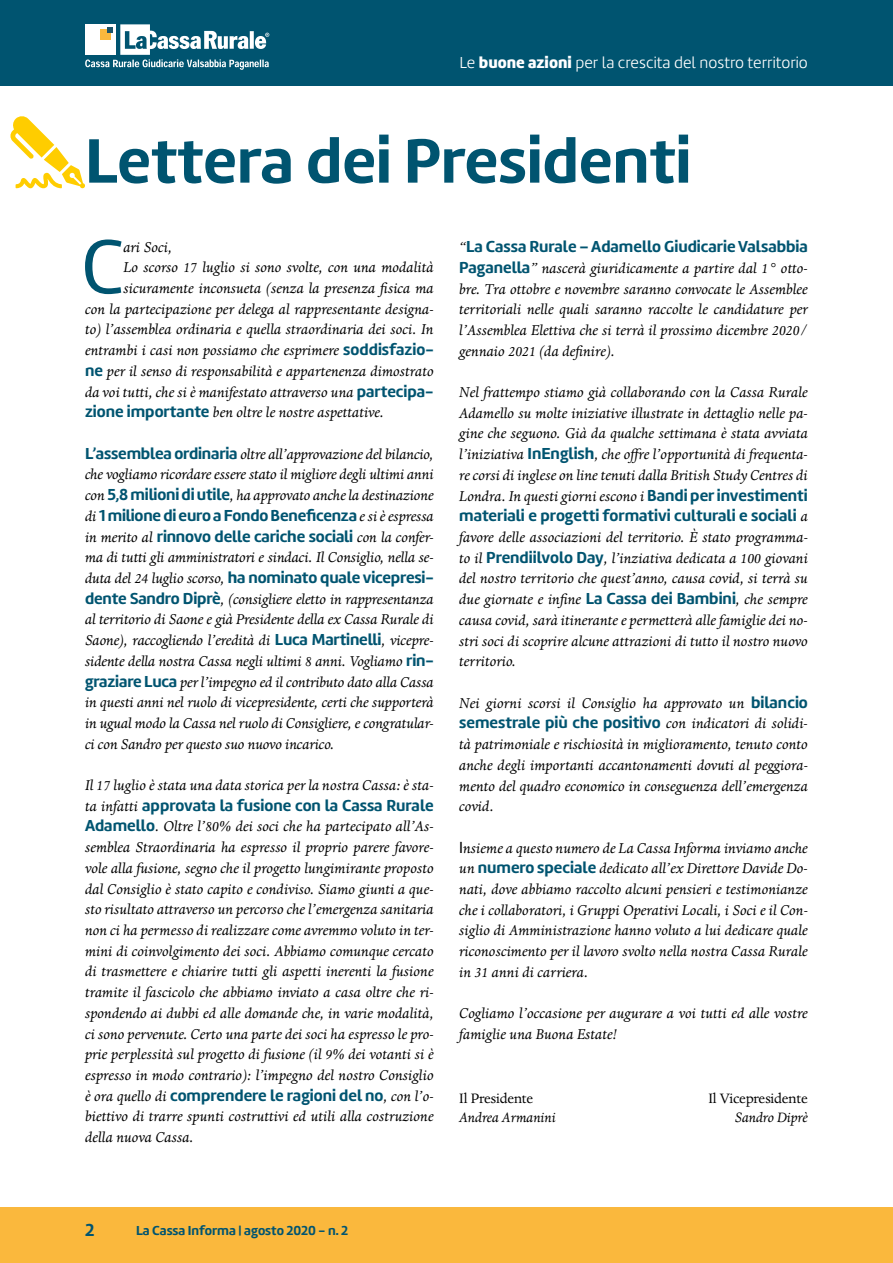
<style>
.page{position:relative;width:893px;height:1263px;background:#fff}
.page>*{position:absolute;margin:0;border:0;box-sizing:border-box;transform-origin:0 0}
.t1{font:78.45px "Marine";color:#005470}
.t2{font:700 64.95px "Marine";color:#005470}
.t3{font:700 18px "Marine";color:#005470}
.t4{font:italic 16.5px/20.7px "Dante MT Std";color:#000;text-align:justify}
.t5{font:700 16.5px/20.7px "Marine";color:#005470}
.t6{font:300 16.5px "Marine";color:#fff}
.t7{font:italic 16.5px "Dante";color:#000}
.t8{font:15.75px "Dante";letter-spacing:-.01em;color:#000}
.t9{font:italic 15.75px "Dante";letter-spacing:-.01em;color:#000}
.t10{font:700 13.5px "Marine";color:#005470}
.s1{font-weight:900}
.s2{font-family:"Marine";font-weight:700;font-style:normal;color:#005470}
.s3{font-family:"Dante MT Std";font-weight:400;font-style:italic;color:#000}
.s4{font-family:"Myriad Pro";font-style:normal}
</style>
<div class="page">
<div style="left:0;top:0;width:893px;height:85px;background:#005470"></div>
<hr style="left:892px;top:0;width:1px;height:85px;background:#fab83d">
<div style="left:0;top:1207px;width:893px;height:56px;background:#fab83d"></div>
<svg style="left:10px;top:116px;width:75px;height:73px"></svg>
<svg style="left:85px;top:24px;width:184px;height:46px"></svg>
<p class="t6" style="left:459px;top:52px;width:350px">Le <span class="s1">buone azioni</span> per la crescita del nostro territorio</p>
<h2 class="t2" style="left:85px;top:118px;width:608px">Lettera dei Presidenti</h2>
<h1 class="t1" style="left:81px;top:217px;width:45px">C</h1>
<p class="t7" style="left:123px;top:238px;width:50px">ari Soci,</p>
<p class="t4" style="left:123px;top:257px;width:312px">Lo scorso 17 luglio si sono svolte, con una modalità</p>
<p class="t4" style="left:123px;top:278px;width:312px">sicuramente inconsueta (senza la presenza fisica ma</p>
<p class="t4" style="left:85px;top:299px;width:350px">con la partecipazione per delega al rappresentante designa-</p>
<p class="t4" style="left:85px;top:320px;width:350px">to) l’assemblea ordinaria e quella straordinaria dei soci. In</p>
<p class="t4" style="left:85px;top:340px;width:350px">entrambi i casi non possiamo che esprimere <span class="s2">soddisfazio-</span></p>
<p class="t4" style="left:85px;top:361px;width:350px"><span class="s2">ne</span> per il senso di responsabilità e appartenenza dimostrato</p>
<p class="t4" style="left:85px;top:382px;width:350px">da voi tutti, che si è manifestato attraverso una <span class="s2">partecipa-</span></p>
<p class="t4" style="left:85px;top:402px;width:300px"><span class="s2">zione importante</span> ben oltre le nostre aspettative.</p>
<p class="t4" style="left:85px;top:444px;width:350px"><span class="s2">L’assemblea ordinaria</span> oltre all’approvazione del bilancio, che vogliamo ricordare essere stato il migliore degli ultimi anni con <span class="s2">5,8 milioni di utile</span>, ha approvato anche la destinazione</p>
<p class="t5" style="left:85px;top:505px;width:350px"><span class="s3">di</span> 1 milione di euro a Fondo Beneficenza <span class="s3">e si è espressa in merito al</span> rinnovo delle cariche sociali <span class="s3">con la confer-</span></p>
<p class="t4" style="left:85px;top:547px;width:350px">ma di tutti gli amministratori e sindaci. Il Consiglio, nella se-</p>
<p class="t5" style="left:85px;top:567px;width:350px"><span class="s3">duta del 24 luglio scorso,</span> ha nominato quale vicepresi-</p>
<p class="t4" style="left:85px;top:589px;width:350px"><span class="s2">dente Sandro Diprè</span>, (consigliere eletto in rappresentanza al territorio di Saone e già Presidente della ex Cassa Rurale di Saone), raccogliendo l’eredità di <span class="s2">Luca Martinelli</span>, vicepre&shy;sidente della nostra Cassa negli ultimi 8 anni. Vogliamo <span class="s2">rin&shy;graziare Luca</span> per l’impegno ed il contributo dato alla Cassa in questi anni nel ruolo di vicepresidente, certi che supporterà in ugual modo la Cassa nel ruolo di Consigliere, e congratular&shy;ci con Sandro per questo suo nuovo incarico.</p>
<p class="t4" style="left:85px;top:775px;width:350px">Il 17 luglio è stata una data storica per la nostra Cassa: è sta-</p>
<p class="t5" style="left:85px;top:795px;width:350px"><span class="s3">ta infatti</span> approvata la fusione con la Cassa Rurale</p>
<p class="t4" style="left:85px;top:817px;width:350px"><span class="s2">Adamello</span>. Oltre l’80% dei soci che ha partecipato all’As&shy;semblea Straordinaria ha espresso il proprio parere favore&shy;vole alla fusione, segno che il progetto lungimirante proposto dal Consiglio è stato capito e condiviso. Siamo giunti a que&shy;sto risultato attraverso un percorso che l’emergenza sanitaria non ci ha permesso di realizzare come avremmo voluto in ter&shy;mini di coinvolgimento dei soci. Abbiamo comunque cercato di trasmettere e chiarire tutti gli aspetti inerenti la fusione tramite il fascicolo che abbiamo inviato a casa oltre che ri&shy;spondendo ai dubbi ed alle domande che, in varie modalità, ci sono pervenute. Certo una parte dei soci ha espresso le pro&shy;prie perplessità sul progetto di fusione (il 9% dei votanti si è espresso in modo contrario): l’impegno del nostro Consiglio</p>
<p class="t5" style="left:85px;top:1084px;width:350px"><span class="s3">è ora quello di</span> comprendere le ragioni del no<span class="s3">, con l’o-</span></p>
<p class="t4" style="left:85px;top:1106px;width:350px">biettivo di trarre spunti costruttivi ed utili alla costruzione della nuova Cassa.</p>
<p class="t5" style="left:459px;top:236px;width:350px"><span class="s3">“</span>La Cassa Rurale – Adamello Giudicarie Valsabbia</p>
<p class="t4" style="left:459px;top:258px;width:350px"><span class="s2">Paganella</span>” nascerà giuridicamente a partire dal 1° otto&shy;bre. Tra ottobre e novembre saranno convocate le Assemblee territoriali nelle quali saranno raccolte le candidature per l’Assemblea Elettiva che si terrà il prossimo dicembre 2020/ gennaio 2021 (da definire).</p>
<p class="t4" style="left:459px;top:382px;width:350px">Nel frattempo stiamo già collaborando con la Cassa Rurale Adamello su molte iniziative illustrate in dettaglio nelle pa&shy;gine che seguono. Già da qualche settimana è stata avviata l’iniziativa <span class="s2">InEnglish</span>, che offre l’opportunità di frequenta&shy;re corsi di inglese on line tenuti dalla British Study Centres di Londra. In questi giorni escono i <span class="s2">Bandi per investimenti</span></p>
<p class="t5" style="left:459px;top:505px;width:350px">materiali e progetti formativi culturali e sociali <span class="s3">a</span></p>
<p class="t4" style="left:459px;top:527px;width:350px">favore delle associazioni del territorio. È stato programma&shy;to il <span class="s2">Prendiilvolo Day</span>, l’inziativa dedicata a 100 giovani del nostro territorio che quest’anno, causa covid, si terrà su due giornate e infine <span class="s2">La Cassa dei Bambini</span>, che sempre causa covid, sarà itinerante e permetterà alle famiglie dei no&shy;stri soci di scoprire alcune attrazioni di tutto il nostro nuovo territorio.</p>
<p class="t4" style="left:459px;top:693px;width:350px">Nei giorni scorsi il Consiglio ha approvato un <span class="s2">bilancio</span></p>
<p class="t5" style="left:459px;top:712px;width:350px">semestrale più che positivo <span class="s3">con indicatori di solidi-</span></p>
<p class="t4" style="left:459px;top:734px;width:350px">tà patrimoniale e rischiosità in miglioramento, tenuto conto anche degli importanti accantonamenti dovuti al peggiora&shy;mento del quadro economico in conseguenza dell’emergenza covid.</p>
<p class="t4" style="left:459px;top:838px;width:350px"><span class="s4">I</span>nsieme a questo numero de La Cassa Informa inviamo anche un <span class="s2">numero speciale</span> dedicato all’ex Direttore Davide Do&shy;nati, dove abbiamo raccolto alcuni pensieri e testimonianze che i collaboratori, i Gruppi Operativi Locali, i Soci e il Con&shy;siglio di Amministrazione hanno voluto a lui dedicare quale riconoscimento per il lavoro svolto nella nostra Cassa Rurale in 31 anni di carriera.</p>
<p class="t4" style="left:459px;top:1003px;width:350px">Cogliamo l’occasione per augurare a voi tutti ed alle vostre famiglie una Buona Estate!</p>
<p class="t8" style="left:459px;top:1090px;width:76px">Il Presidente</p>
<p class="t9" style="left:459px;top:1109px;width:98px">Andrea Armanini</p>
<p class="t8" style="left:708px;top:1090px;width:101px">Il Vicepresidente</p>
<p class="t9" style="left:735px;top:1108px;width:75px">Sandro Diprè</p>
<p class="t3" style="left:85px;top:1218px;width:11px">2</p>
<p class="t10" style="left:136px;top:1222px;width:214px">La Cassa Informa | agosto 2020 - n. 2</p>
</div>
